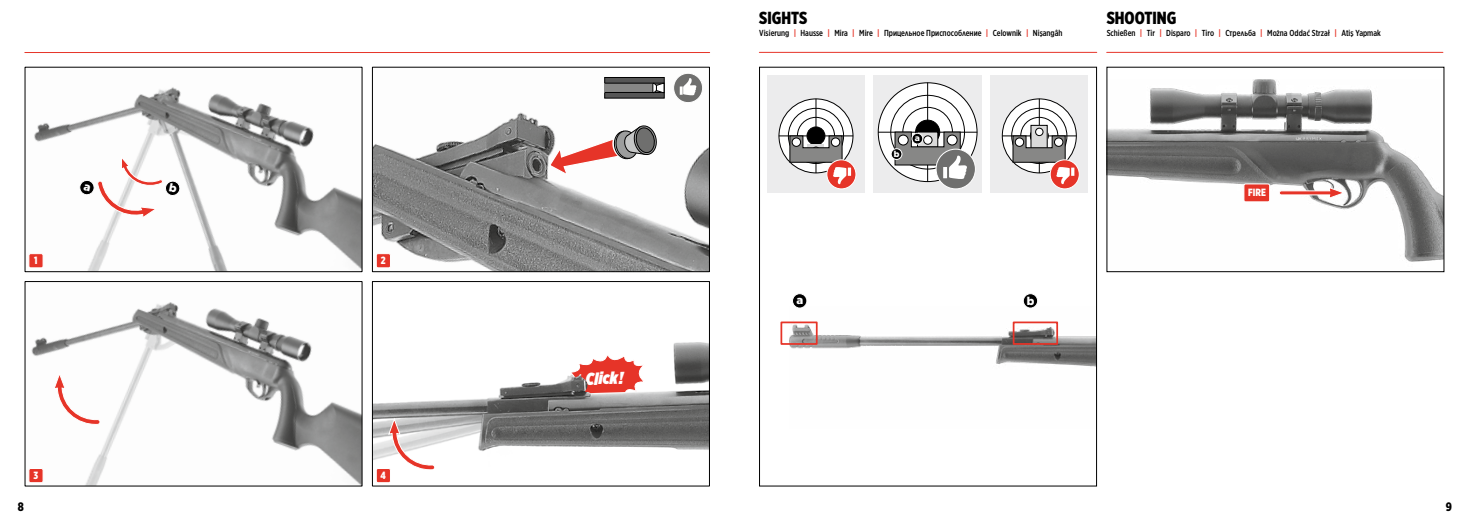
<style>
.page{position:relative;width:1469px;height:521px;background:#fff}
.page>*{position:absolute;margin:0;border:0;box-sizing:border-box;transform-origin:0 0}
.t1{font:900 17.5px "Gotham X Narrow";color:#000}
.t2{font:italic 900 17.32px "Gotham X Narrow";color:#fff}
.t3{font:900 12.25px "Gotham X Narrow";color:#000}
.t4{font:900 11.38px "Gotham";color:#fff}
.t5{font:900 10.5px "Gotham X Narrow";color:#fff}
.t6{font:500 8.75px "Gotham X Narrow";color:#000}
.t7{font:900 8.58px "Gotham";color:#fff}
.s1{font-weight:700;color:#e63428}
</style>
<div class="page">
<img style="left:374px;top:77px;width:333px;height:193px">
<div style="left:372px;top:67px;width:337px;height:205px;border:1px solid #000"></div>
<hr style="left:25px;top:52px;width:684px;height:1px;background:#e63428">
<svg style="left:604px;top:77px;width:60px;height:22px"></svg>
<svg style="left:673px;top:73px;width:29px;height:30px"></svg>
<div style="left:673px;top:73px;width:30px;height:30px;border:1px solid #fff;border-radius:50%"></div>
<svg style="left:679px;top:78px;width:17px;height:17px"></svg>
<div style="left:376px;top:254px;width:14px;height:14px;background:#e63428;border-radius:2px"></div>
<div style="left:376px;top:253px;width:15px;height:15px;border:1px solid #fff;border-radius:2px"></div>
<img style="left:28px;top:87px;width:332px;height:183px">
<div style="left:25px;top:67px;width:337px;height:205px;border:1px solid #000"></div>
<img style="left:28px;top:302px;width:332px;height:182px">
<div style="left:25px;top:281px;width:337px;height:205px;border:1px solid #000"></div>
<img style="left:374px;top:342px;width:333px;height:118px">
<div style="left:372px;top:281px;width:337px;height:205px;border:1px solid #000"></div>
<svg style="left:53px;top:373px;width:48px;height:52px"></svg>
<svg style="left:388px;top:418px;width:47px;height:52px"></svg>
<svg style="left:548px;top:125px;width:109px;height:52px"></svg>
<div style="left:29px;top:254px;width:14px;height:14px;background:#e63428;border-radius:2px"></div>
<div style="left:29px;top:253px;width:14px;height:15px;border:1px solid #fff;border-radius:2px"></div>
<div style="left:29px;top:468px;width:14px;height:15px;background:#e63428;border-radius:2px"></div>
<div style="left:29px;top:468px;width:14px;height:15px;border:1px solid #fff;border-radius:2px"></div>
<svg style="left:569px;top:348px;width:76px;height:45px"></svg>
<div style="left:376px;top:468px;width:14px;height:15px;background:#e63428;border-radius:2px"></div>
<div style="left:376px;top:468px;width:15px;height:15px;border:1px solid #fff;border-radius:2px"></div>
<img style="left:789px;top:306px;width:305px;height:61px">
<div style="left:1012px;top:321px;width:46px;height:24px;border:2px solid #e63428"></div>
<div style="left:780px;top:321px;width:37px;height:24px;border:2px solid #e63428"></div>
<div style="left:767px;top:75px;width:97px;height:117px;background:#ececed"></div>
<div style="left:873px;top:75px;width:108px;height:117px;background:#ececed"></div>
<div style="left:990px;top:75px;width:97px;height:117px;background:#ececed"></div>
<svg style="left:878px;top:83px;width:99px;height:99px;background:#e8e8e8"></svg>
<div style="left:902px;top:107px;width:50px;height:50px;border:1px solid #000;border-radius:50%"></div>
<div style="left:915px;top:120px;width:24px;height:24px;background:#000;border-radius:50%"></div>
<div style="left:915px;top:120px;width:25px;height:25px;border:1px solid #000;border-radius:50%"></div>
<hr style="left:927px;top:83px;width:1px;height:99px;background:#000">
<hr style="left:878px;top:132px;width:99px;height:1px;background:#000">
<svg style="left:1002px;top:99px;width:74px;height:74px;background:#e2e2e2"></svg>
<div style="left:1020px;top:117px;width:38px;height:38px;border:1px solid #000;border-radius:50%"></div>
<div style="left:1030px;top:127px;width:18px;height:18px;border:1px solid #000;border-radius:50%"></div>
<hr style="left:1039px;top:99px;width:1px;height:74px;background:#000">
<hr style="left:1002px;top:136px;width:74px;height:1px;background:#000">
<svg style="left:779px;top:99px;width:74px;height:74px;background:#e2e2e2"></svg>
<div style="left:797px;top:117px;width:37px;height:38px;border:1px solid #000;border-radius:50%"></div>
<div style="left:807px;top:127px;width:18px;height:18px;background:#000;border-radius:50%"></div>
<div style="left:806px;top:127px;width:19px;height:18px;border:1px solid #000;border-radius:50%"></div>
<hr style="left:815px;top:99px;width:1px;height:74px;background:#000">
<hr style="left:778px;top:136px;width:75px;height:1px;background:#000">
<svg style="left:1032px;top:127px;width:13px;height:8px"></svg>
<div style="left:1030px;top:125px;width:17px;height:30px;border:1px solid #000"></div>
<svg style="left:827px;top:160px;width:29px;height:29px"></svg>
<div style="left:826px;top:159px;width:30px;height:30px;border:1px solid #fff;border-radius:50%"></div>
<svg style="left:789px;top:135px;width:62px;height:49px"></svg>
<div style="left:936px;top:149px;width:39px;height:40px;background:#6f6f6e;border-radius:50%"></div>
<div style="left:935px;top:149px;width:40px;height:40px;border:1px solid #fff;border-radius:50%"></div>
<svg style="left:894px;top:132px;width:73px;height:47px"></svg>
<svg style="left:1050px;top:160px;width:29px;height:29px"></svg>
<div style="left:1049px;top:159px;width:30px;height:30px;border:1px solid #fff;border-radius:50%"></div>
<svg style="left:1012px;top:135px;width:62px;height:49px"></svg>
<div style="left:792px;top:138px;width:8px;height:8px;background:#fff;border-radius:50%"></div>
<div style="left:792px;top:138px;width:8px;height:9px;border:1px solid #000;border-radius:50%"></div>
<div style="left:898px;top:135px;width:10px;height:10px;background:#fff;border-radius:50%"></div>
<div style="left:898px;top:135px;width:10px;height:10px;border:1px solid #000;border-radius:50%"></div>
<div style="left:923px;top:136px;width:9px;height:8px;background:#fff;border-radius:50%"></div>
<div style="left:923px;top:136px;width:9px;height:8px;border:1px solid #000;border-radius:50%"></div>
<div style="left:947px;top:135px;width:10px;height:10px;background:#fff;border-radius:50%"></div>
<div style="left:947px;top:135px;width:10px;height:10px;border:1px solid #000;border-radius:50%"></div>
<div style="left:831px;top:138px;width:8px;height:8px;background:#fff;border-radius:50%"></div>
<div style="left:831px;top:138px;width:9px;height:9px;border:1px solid #000;border-radius:50%"></div>
<div style="left:1015px;top:138px;width:8px;height:8px;background:#fff;border-radius:50%"></div>
<div style="left:1015px;top:138px;width:8px;height:9px;border:1px solid #000;border-radius:50%"></div>
<div style="left:1054px;top:138px;width:8px;height:8px;background:#fff;border-radius:50%"></div>
<div style="left:1054px;top:138px;width:9px;height:9px;border:1px solid #000;border-radius:50%"></div>
<div style="left:1035px;top:128px;width:8px;height:8px;background:#fff;border-radius:50%"></div>
<div style="left:1035px;top:128px;width:8px;height:8px;border:1px solid #000;border-radius:50%"></div>
<hr style="left:759px;top:52px;width:337px;height:1px;background:#e63428">
<div style="left:1023px;top:294px;width:14px;height:14px;background:#000;border-radius:50%"></div>
<div style="left:1022px;top:293px;width:16px;height:15px;border:1px solid #fff;border-radius:50%"></div>
<div style="left:891px;top:149px;width:11px;height:10px;background:#000;border-radius:50%"></div>
<div style="left:890px;top:148px;width:12px;height:12px;border:1px solid #fff;border-radius:50%"></div>
<div style="left:792px;top:294px;width:15px;height:14px;background:#000;border-radius:50%"></div>
<div style="left:792px;top:293px;width:15px;height:15px;border:1px solid #fff;border-radius:50%"></div>
<div style="left:912px;top:133px;width:10px;height:11px;background:#000;border-radius:50%"></div>
<div style="left:911px;top:133px;width:12px;height:11px;border:1px solid #fff;border-radius:50%"></div>
<img style="left:1108px;top:79px;width:334px;height:183px">
<div style="left:1106px;top:67px;width:338px;height:205px;border:1px solid #000"></div>
<hr style="left:1106px;top:52px;width:336px;height:1px;background:#e63428">
<svg style="left:1278px;top:186px;width:67px;height:13px"></svg>
<div style="left:1243px;top:184px;width:26px;height:18px;background:#e63428;border-radius:2px"></div>
<div style="left:1243px;top:184px;width:26px;height:18px;border:1px solid #fff;border-radius:2px"></div>
<svg style="left:78px;top:156px;width:103px;height:63px"></svg>
<p class="t5" style="left:34px;top:254px;width:5px">1</p>
<p class="t5" style="left:33px;top:469px;width:6px">3</p>
<p class="t5" style="left:381px;top:254px;width:6px">2</p>
<p class="t5" style="left:380px;top:469px;width:7px">4</p>
<h2 class="t2" style="left:585px;top:367px;width:39px;rotate:-1deg">Click!</h2>
<h1 class="t1" style="left:759px;top:7px;width:50px">SIGHTS</h1>
<p class="t6" style="left:759px;top:28px;width:305px">Visierung <span class="s1">|</span> Hausse <span class="s1">|</span> Mira <span class="s1">|</span> Mire <span class="s1">|</span> Прицельное Приспособление <span class="s1">|</span> Celownik <span class="s1">|</span> Nişangâh</p>
<h3 class="t4" style="left:796px;top:292px;width:8px">a</h3>
<p class="t7" style="left:893px;top:148px;width:7px">b</p>
<p class="t7" style="left:915px;top:132px;width:7px">a</p>
<h3 class="t4" style="left:1026px;top:293px;width:9px">b</h3>
<h1 class="t1" style="left:1106px;top:7px;width:71px">SHOOTING</h1>
<p class="t6" style="left:1106px;top:28px;width:276px">Schießen <span class="s1">|</span> Tir <span class="s1">|</span> Disparo <span class="s1">|</span> Tiro <span class="s1">|</span> Стрельба <span class="s1">|</span> Można Oddać Strzał <span class="s1">|</span> Atiş Yapmak</p>
<p class="t5" style="left:1248px;top:186px;width:19px">FIRE</p>
<h3 class="t3" style="left:18px;top:499px;width:8px">8</h3>
<h3 class="t3" style="left:1445px;top:499px;width:8px">9</h3>
</div>
